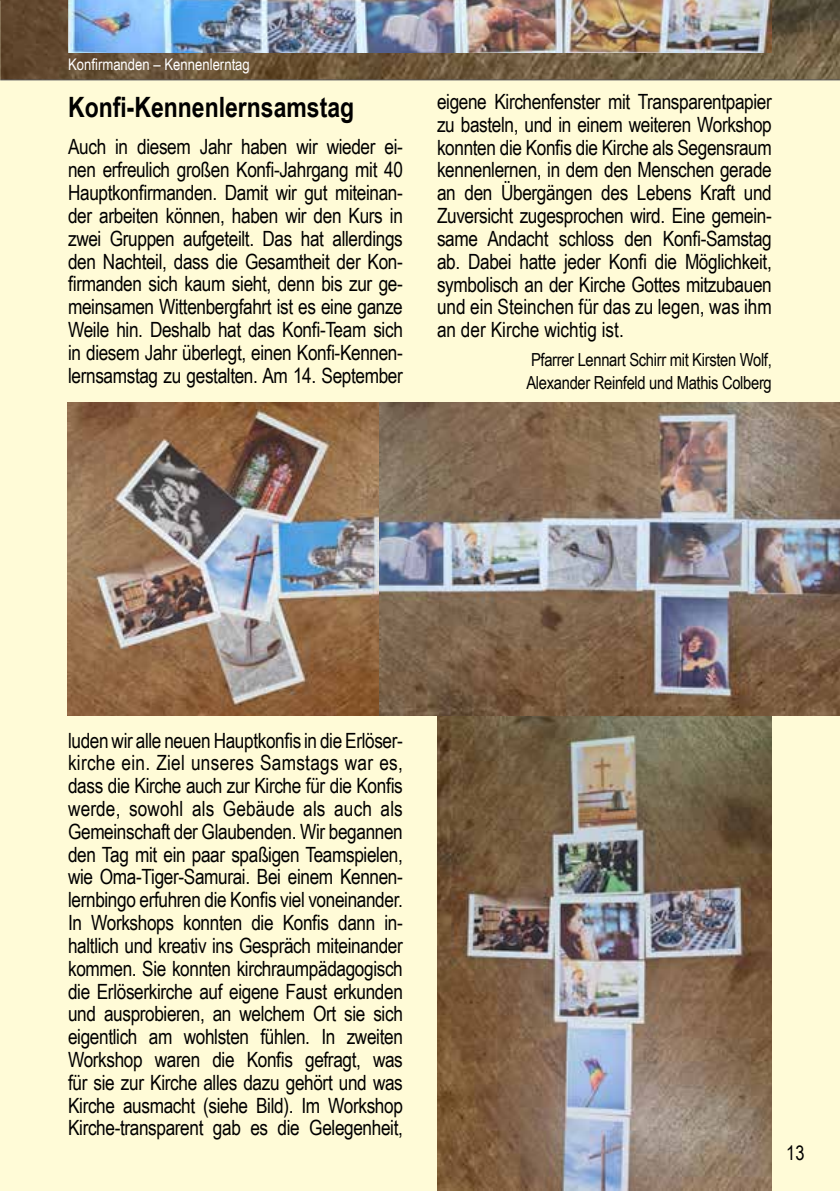
<style>
.page{position:relative;width:840px;height:1191px;background:#fff}
.page>*{position:absolute;margin:0;border:0;box-sizing:border-box;transform-origin:0 0}
.t1{font:700 28px "Arial Narrow";color:#000}
.t2{font:21px/22.8px "Arial Narrow";letter-spacing:-.02em;color:#000;text-align:justify}
.t3{font:20px "Arial Narrow";color:#000}
.t4{font:18px/22.8px "Arial Narrow";letter-spacing:-.02em;color:#000}
.t5{font:16px "Arial Narrow";color:#fff}
</style>
<div class="page">
<div style="left:0;top:0;width:839px;height:1191px;background:#fffbd7"></div>
<img style="left:0;top:0;width:839px;height:79px">
<img style="left:68px;top:0;width:703px;height:53px">
<img style="left:437px;top:715px;width:334px;height:476px">
<img style="left:67px;top:402px;width:312px;height:313px">
<img style="left:379px;top:402px;width:460px;height:313px">
<hr style="left:0;top:79px;width:839px;height:1px;background:#58585a">
<p class="t5" style="left:68px;top:52px;width:183px">Konfirmanden – Kennenlerntag</p>
<h1 class="t1" style="left:68px;top:86px;width:287px">Konfi-Kennenlernsamstag</h1>
<p class="t2" style="left:68px;top:135px;width:336px">Auch in diesem Jahr haben wir wieder ei&shy;nen erfreulich großen Konfi-Jahrgang mit 40<br>Hauptkonfirmanden. Damit wir gut miteinan&shy;der arbeiten können, haben wir den Kurs in zwei Gruppen aufgeteilt. Das hat allerdings den Nachteil, dass die Gesamtheit der Kon&shy;firmanden sich kaum sieht, denn bis zur ge&shy;meinsamen Wittenbergfahrt ist es eine ganze Weile hin. Deshalb hat das Konfi-Team sich in diesem Jahr überlegt, einen Konfi-Kennen&shy;lernsamstag zu gestalten. Am 14. September</p>
<p class="t2" style="left:437px;top:89px;width:336px">eigene Kirchenfenster mit Transparentpapier zu basteln, und in einem weiteren Workshop konnten die Konfis die Kirche als Segensraum kennenlernen, in dem den Menschen gerade an den Übergängen des Lebens Kraft und Zuversicht zugesprochen wird. Eine gemein&shy;same Andacht schloss den Konfi-Samstag ab. Dabei hatte jeder Konfi die Möglichkeit, symbolisch an der Kirche Gottes mitzubauen und ein Steinchen für das zu legen, was ihm an der Kirche wichtig ist.</p>
<p class="t4" style="left:526px;top:347px;width:247px">Pfarrer Lennart Schirr mit Kirsten Wolf,<br>Alexander Reinfeld und Mathis Colberg</p>
<p class="t2" style="left:68px;top:728px;width:336px">luden wir alle neuen Hauptkonfis in die Erlöser&shy;kirche ein. Ziel unseres Samstags war es, dass die Kirche auch zur Kirche für die Konfis werde, sowohl als Gebäude als auch als Gemeinschaft der Glaubenden. Wir begannen den Tag mit ein paar spaßigen Teamspielen, wie Oma-Tiger-Samurai. Bei einem Kennen&shy;lernbingo erfuhren die Konfis viel voneinander.<br>In Workshops konnten die Konfis dann in&shy;haltlich und kreativ ins Gespräch miteinander kommen. Sie konnten kirchraumpädagogisch die Erlöserkirche auf eigene Faust erkunden und ausprobieren, an welchem Ort sie sich eigentlich am wohlsten fühlen. In zweiten Workshop waren die Konfis gefragt, was für sie zur Kirche alles dazu gehört und was Kirche ausmacht (siehe Bild). Im Workshop Kirche-transparent gab es die Gelegenheit,</p>
<p class="t3" style="left:785px;top:1138px;width:20px">13</p>
</div>
